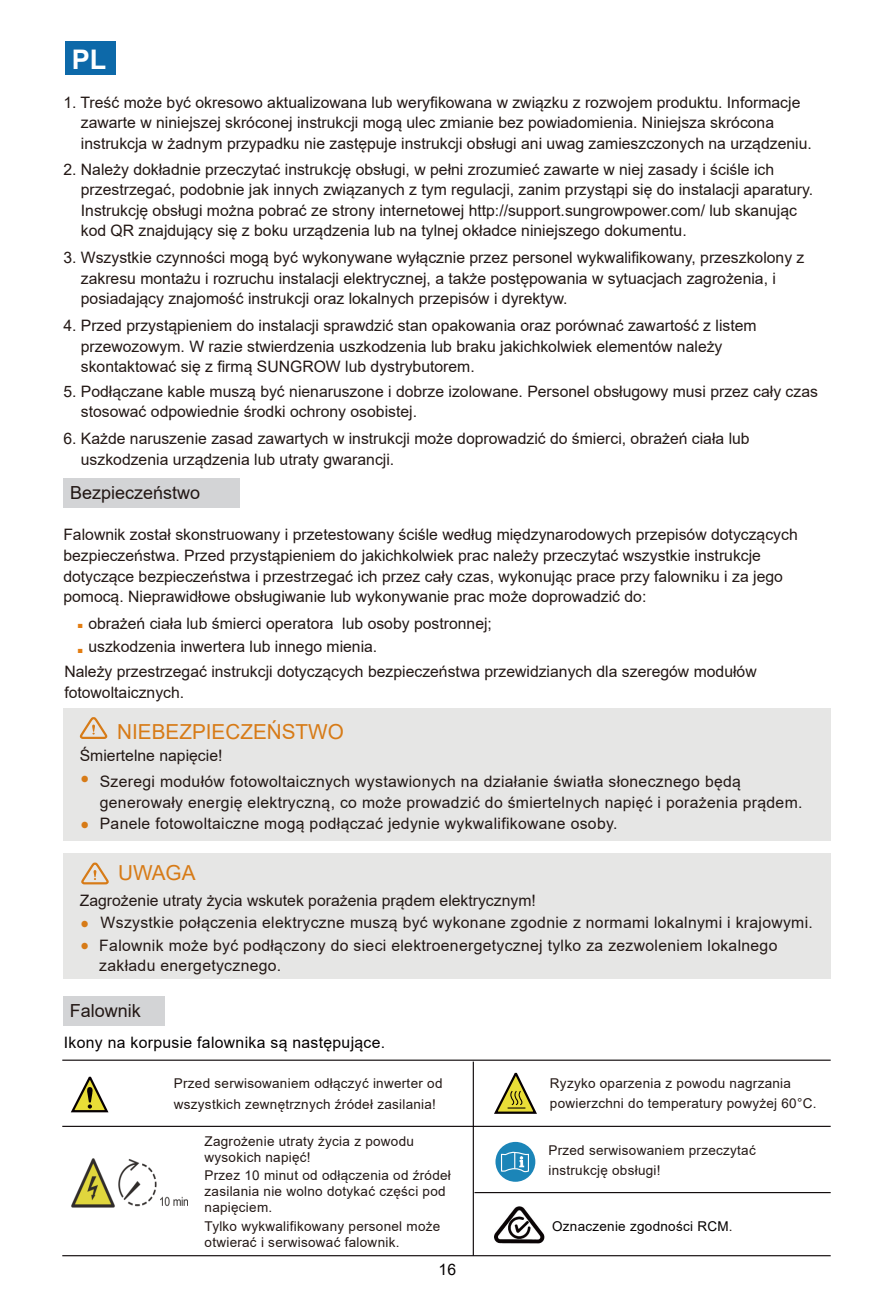
<style>
.page{position:relative;width:893px;height:1295px;background:#fff}
.page>*{position:absolute;margin:0;border:0;box-sizing:border-box;transform-origin:0 0}
.t1{font:43.65px "Arial";color:#e37d12}
.t2{font:700 27px "Arial";color:#fff}
.t3{font:21.82px "Wingdings";color:#d77b17}
.t4{font:20.7px "Arial";color:#d77b17}
.t5{font:18px "Arial";color:#221714}
.t6{font:15.75px/20.7px "Arial";color:#231815}
.t7{font:15.75px/20.7px "Arial";letter-spacing:.02em;color:#231815}
.t8{font:15.75px "Arial";letter-spacing:.02em;color:#040000}
.t9{font:13.5px/20.7px "Arial";letter-spacing:.02em;color:#231815}
.t10{font:13.5px "Arial";letter-spacing:.02em;color:#040000}
.s1{color:#d77b17}
.s2{color:#231815}
</style>
<div class="page">
<div style="left:65px;top:41px;width:51px;height:34px;background:#0d69a9"></div>
<div style="left:63px;top:708px;width:767px;height:133px;background:#e6e6e5"></div>
<svg style="left:79px;top:717px;width:29px;height:22px"></svg>
<div style="left:63px;top:853px;width:767px;height:125px;background:#e6e6e5"></div>
<svg style="left:81px;top:862px;width:28px;height:23px"></svg>
<div style="left:63px;top:478px;width:177px;height:30px;background:#d3d4d6"></div>
<div style="left:63px;top:996px;width:101px;height:30px;background:#d3d4d6"></div>
<img style="left:71px;top:1158px;width:116px;height:50px">
<svg style="left:70px;top:1076px;width:39px;height:37px"></svg>
<svg style="left:494px;top:1072px;width:43px;height:42px"></svg>
<hr style="left:62px;top:1126px;width:769px;height:1px;background:#070002">
<hr style="left:474px;top:1192px;width:357px;height:1px;background:#070002">
<div style="left:495px;top:1142px;width:40px;height:40px;background:#1b85b8;border-radius:50%"></div>
<svg style="left:501px;top:1151px;width:28px;height:21px"></svg>
<hr style="left:473px;top:1061px;width:1px;height:194px;background:#070002">
<hr style="left:62px;top:1059px;width:769px;height:2px;background:#070002">
<hr style="left:62px;top:1255px;width:769px;height:1px;background:#070002">
<img style="left:494px;top:1206px;width:50px;height:37px">
<h2 class="t2" style="left:72px;top:40px;width:36px">PLIT</h2>
<p class="t6" style="left:81px;top:92px;width:732px;text-indent:-18px">1. Treść może być okresowo aktualizowana lub weryfikowana w związku z rozwojem produktu. Informacje zawarte w niniejszej skróconej instrukcji mogą ulec zmianie bez powiadomienia. Niniejsza skrócona instrukcja w żadnym przypadku nie zastępuje instrukcji obsługi ani uwag zamieszczonych na urządzeniu.</p>
<p class="t6" style="left:81px;top:159px;width:734px;text-indent:-18px">2. Należy dokładnie przeczytać instrukcję obsługi, w pełni zrozumieć zawarte w niej zasady i ściśle ich przestrzegać, podobnie jak innych związanych z tym regulacji, zanim przystąpi się do instalacji aparatury.<br>Instrukcję obsługi można pobrać ze strony internetowej http://support.sungrowpower.com/ lub skanując kod QR znajdujący się z boku urządzenia lub na tylnej okładce niniejszego dokumentu.</p>
<p class="t6" style="left:81px;top:247px;width:725px;text-indent:-18px">3. Wszystkie czynności mogą być wykonywane wyłącznie przez personel wykwalifikowany, przeszkolony z zakresu montażu i rozruchu instalacji elektrycznej, a także postępowania w sytuacjach zagrożenia, i posiadający znajomość instrukcji oraz lokalnych przepisów i dyrektyw.</p>
<p class="t6" style="left:81px;top:315px;width:677px;text-indent:-18px">4. Przed przystąpieniem do instalacji sprawdzić stan opakowania oraz porównać zawartość z listem przewozowym. W razie stwierdzenia uszkodzenia lub braku jakichkolwiek elementów należy skontaktować się z firmą SUNGROW lub dystrybutorem.</p>
<p class="t6" style="left:81px;top:380px;width:739px;text-indent:-18px">5. Podłączane kable muszą być nienaruszone i dobrze izolowane. Personel obsługowy musi przez cały czas stosować odpowiednie środki ochrony osobistej.</p>
<p class="t6" style="left:81px;top:428px;width:670px;text-indent:-18px">6. Każde naruszenie zasad zawartych w instrukcji może doprowadzić do śmierci, obrażeń ciała lub uszkodzenia urządzenia lub utraty gwarancji.</p>
<p class="t5" style="left:70px;top:481px;width:132px">Bezpieczeństwo</p>
<p class="t6" style="left:63px;top:524px;width:736px">Falownik został skonstruowany i przetestowany ściśle według międzynarodowych przepisów dotyczących bezpieczeństwa. Przed przystąpieniem do jakichkolwiek prac należy przeczytać wszystkie instrukcje dotyczące bezpieczeństwa i przestrzegać ich przez cały czas, wykonując prace przy falowniku i za jego pomocą. Nieprawidłowe obsługiwanie lub wykonywanie prac może doprowadzić do:</p>
<p class="t6" style="left:88px;top:612px;width:405px;line-height:23.2px">obrażeń ciała lub śmierci operatora lub osoby postronnej; uszkodzenia inwertera lub innego mienia.</p>
<h1 class="t1" style="left:74px;top:583px;width:14px">.</h1>
<h1 class="t1" style="left:74px;top:607px;width:14px">.</h1>
<p class="t6" style="left:64px;top:661px;width:694px">Należy przestrzegać instrukcji dotyczących bezpieczeństwa przewidzianych dla szeregów modułów fotowoltaicznych.</p>
<h3 class="t4" style="left:117px;top:717px;width:228px">NIEBEZPIECZEŃSTWO</h3>
<p class="t6" style="left:80px;top:745px;width:144px">Śmiertelne napięcie!</p>
<h3 class="t3" style="left:80px;top:767px;width:12px">•</h3>
<p class="t7" style="left:100px;top:771px;width:704px">Szeregi modułów fotowoltaicznych wystawionych na działanie światła słonecznego będą generowały energię elektryczną, co może prowadzić do śmiertelnych napięć i porażenia prądem.</p>
<p class="t7" style="left:80px;top:813px;width:539px"><span class="s1">•</span> Panele fotowoltaiczne mogą podłączać jedynie wykwalifikowane osoby.</p>
<h3 class="t4" style="left:118px;top:858px;width:79px">UWAGA</h3>
<p class="t6" style="left:80px;top:890px;width:458px">Zagrożenie utraty życia wskutek porażenia prądem elektrycznym!</p>
<p class="t7" style="left:99px;top:911px;width:715px;line-height:22.5px;text-indent:-20px"><span class="s1">•</span> Wszystkie połączenia elektryczne muszą być wykonane zgodnie z normami lokalnymi i krajowymi.<br>Falownik może być podłączony do sieci elektroenergetycznej tylko za zezwoleniem lokalnego</p>
<p class="t7" style="left:99px;top:955px;width:184px">zakładu energetycznego.</p>
<h3 class="t3" style="left:80px;top:935px;width:11px">•</h3>
<p class="t5" style="left:70px;top:998px;width:73px">Falownik</p>
<p class="t8" style="left:64px;top:1031px;width:323px">Ikony na korpusie falownika są następujące.</p>
<p class="t9" style="left:174px;top:1073px;width:270px">Przed serwisowaniem odłączyć inwerter od wszystkich zewnętrznych źródeł zasilania!</p>
<p class="t9" style="left:205px;top:1132px;width:211px;line-height:16.2px">Zagrożenie utraty życia z powodu wysokich napięć!</p>
<p class="t9" style="left:205px;top:1166px;width:248px;line-height:16.2px">Przez 10 minut od odłączenia od źródeł zasilania nie wolno dotykać części pod napięciem.</p>
<p class="t9" style="left:550px;top:1072px;width:268px">Ryzyko oparzenia z powodu nagrzania powierzchni do temperatury powyżej 60°C.</p>
<p class="t9" style="left:548px;top:1139px;width:209px">Przed serwisowaniem przeczytać instrukcję obsługi!</p>
<p class="t9" style="left:205px;top:1216px;width:237px">Tylko wykwalifikowany personel może</p>
<p class="t10" style="left:552px;top:1216px;width:182px">Oznaczenie zgodności RCM<span class="s2">.</span></p>
<p class="t9" style="left:205px;top:1232px;width:196px">otwierać i serwisować falownik.</p>
<p class="t8" style="left:439px;top:1259px;width:19px">16</p>
</div>
